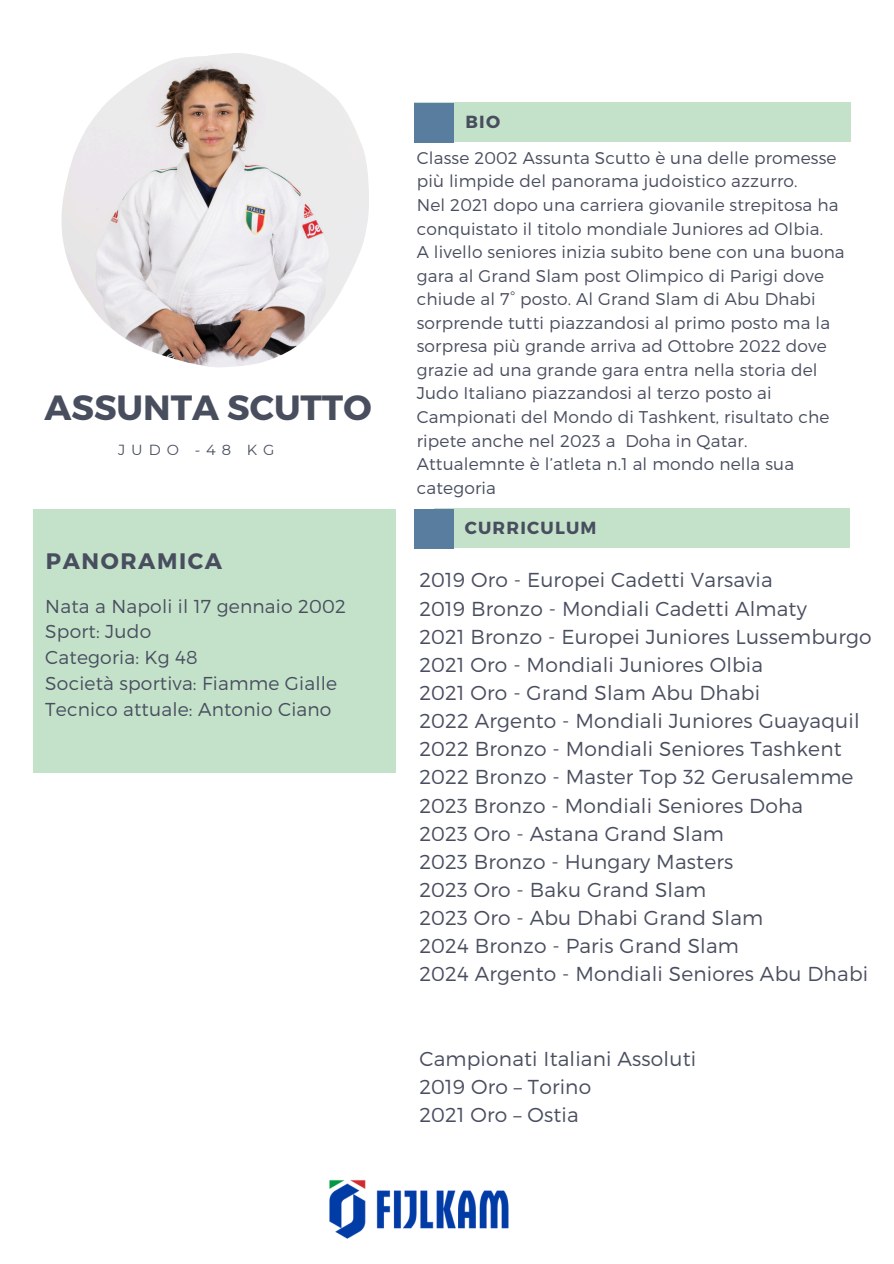
<style>
.page{position:relative;width:894px;height:1264px;background:#fff}
.page>*{position:absolute;margin:0;border:0;box-sizing:border-box;transform-origin:0 0}
.t1{font:700 34.95px "Montserrat";color:#494e5f}
.t2{font:700 22.35px "Montserrat";letter-spacing:.07em;color:#494e5f}
.t3{font:300 20.1px/28.2px "Montserrat";letter-spacing:.01em;color:#494e5f}
.t4{font:300 18.75px/25.8px "Montserrat";letter-spacing:.01em;color:#494e5f}
.t5{font:700 17.55px "Montserrat";letter-spacing:.07em;color:#494e5f}
.t6{font:300 16.95px/23.5px "Montserrat";letter-spacing:.01em;color:#494e5f}
.t7{font:14.55px "Montserrat";letter-spacing:.405em;color:#494e5f}
</style>
<div class="page">
<div style="left:34px;top:510px;width:362px;height:263px;background:#c4e2ca"></div>
<img style="left:61px;top:53px;width:307px;height:314px">
<div style="left:414px;top:102px;width:436px;height:40px;background:#c4e2ca"></div>
<div style="left:434px;top:508px;width:415px;height:39px;background:#c4e2ca"></div>
<div style="left:414px;top:103px;width:40px;height:40px;background:#587d9f"></div>
<div style="left:414px;top:508px;width:40px;height:40px;background:#587d9f"></div>
<img style="left:329px;top:1179px;width:180px;height:60px">
<p class="t1" style="left:45px;top:384px;width:328px">ASSUNTA SCUTTO</p>
<p class="t7" style="left:118px;top:440px;width:158px">JUDO -48 KG</p>
<p class="t2" style="left:46px;top:547px;width:178px">PANORAMICA</p>
<h3 class="t4" style="left:45px;top:592px;width:302px">Nata a Napoli il 17 gennaio 2002<br>Sport: Judo</h3>
<h3 class="t4" style="left:45px;top:643px;width:154px">Categoria: Kg 48</h3>
<p class="t4" style="left:45px;top:669px;width:293px">Società sportiva: Fiamme Gialle<br>Tecnico attuale: Antonio Ciano</p>
<h4 class="t5" style="left:465px;top:111px;width:36px">BIO</h4>
<h1 class="t6" style="left:416px;top:145px;width:421px">Classe 2002 Assunta Scutto è una delle promesse più limpide del panorama judoistico azzurro.</h1>
<h4 class="t6" style="left:416px;top:192px;width:423px">Nel 2021 dopo una carriera giovanile strepitosa ha conquistato il titolo mondiale Juniores ad Olbia.</h4>
<h2 class="t6" style="left:416px;top:239px;width:429px">A livello seniores inizia subito bene con una buona gara al Grand Slam post Olimpico di Parigi dove chiude al 7° posto. Al Grand Slam di Abu Dhabi sorprende tutti piazzandosi al primo posto ma la sorpresa più grande arriva ad Ottobre 2022 dove grazie ad una grande gara entra nella storia del Judo Italiano piazzandosi al terzo posto ai Campionati del Mondo di Tashkent, risultato che ripete anche nel 2023 a Doha in Qatar.</h2>
<p class="t6" style="left:416px;top:451px;width:379px">Attualemnte è l’atleta n.1 al mondo nella sua categoria</p>
<p class="t5" style="left:464px;top:516px;width:133px">CURRICULUM</p>
<p class="t3" style="left:419px;top:565px;width:454px">2019 Oro - Europei Cadetti Varsavia<br>2019 Bronzo - Mondiali Cadetti Almaty<br>2021 Bronzo - Europei Juniores Lussemburgo 2021 Oro - Mondiali Juniores Olbia<br>2021 Oro - Grand Slam Abu Dhabi<br>2022 Argento - Mondiali Juniores Guayaquil 2022 Bronzo - Mondiali Seniores Tashkent 2022 Bronzo - Master Top 32 Gerusalemme 2023 Bronzo - Mondiali Seniores Doha<br>2023 Oro - Astana Grand Slam<br>2023 Bronzo - Hungary Masters<br>2023 Oro - Baku Grand Slam<br>2023 Oro - Abu Dhabi Grand Slam<br>2024 Bronzo - Paris Grand Slam<br>2024 Argento - Mondiali Seniores Abu Dhabi</p>
<p class="t3" style="left:419px;top:1043px;width:278px">Campionati Italiani Assoluti<br>2019 Oro – Torino<br>2021 Oro – Ostia</p>
</div>
